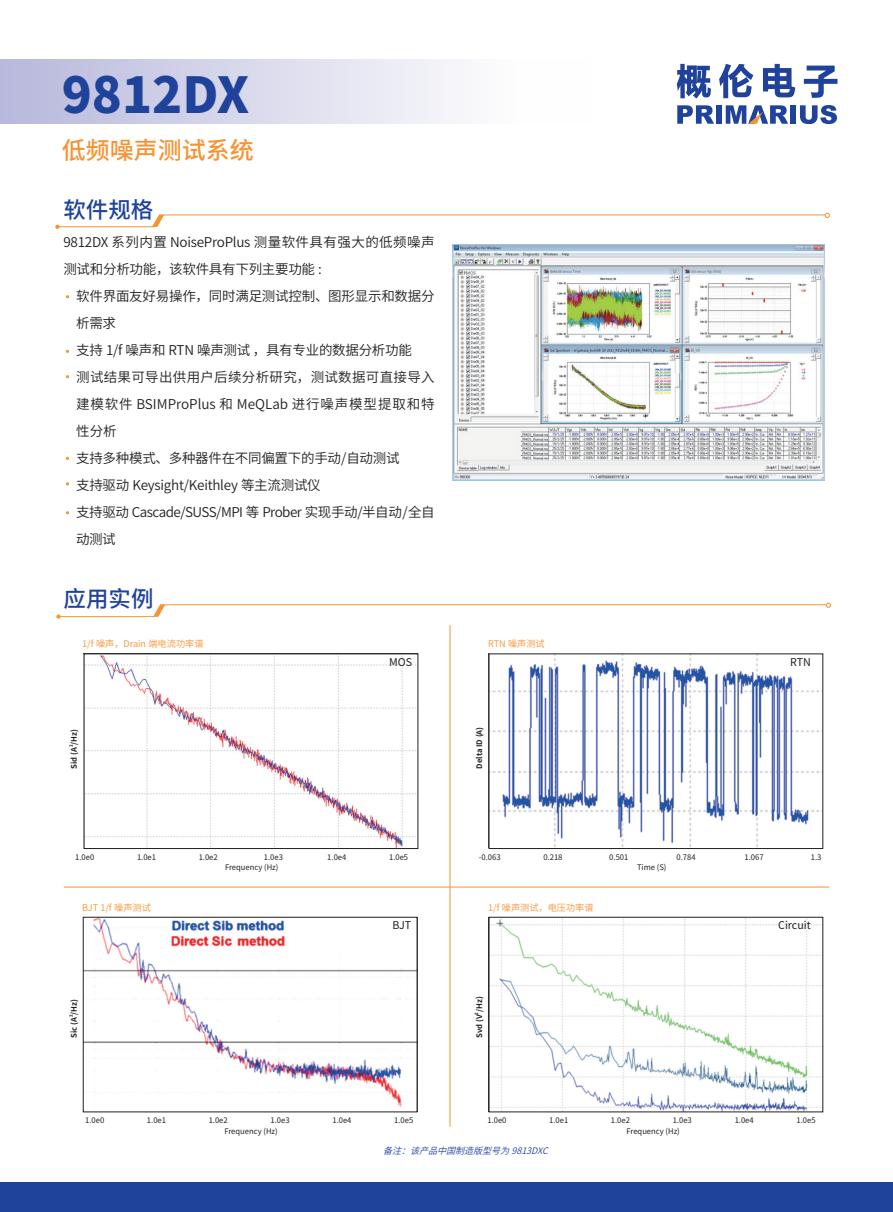
<style>
.page{position:relative;width:893px;height:1212px;background:#fff}
.page>*{position:absolute;margin:0;border:0;box-sizing:border-box;transform-origin:0 0}
.t1{font:800 49.5px "Source Han Sans CN";color:#1f439b}
.t2{font:500 24px "Source Han Sans CN";color:#f79332}
.t3{font:500 22.5px "Source Han Sans CN";color:#1f439b}
.t4{font:13.5px/27px "Source Han Sans CN";letter-spacing:-.02em;color:#231f20}
.t5{font:10.65px "Source Han Sans CN";color:#231f20}
.t6{font:9.15px "Source Han Sans CN";color:#f79332}
.t7{font:italic 9px "Source Han Sans CN";color:#1f439b}
.t8{font:7.65px "Source Han Sans CN";color:#231f20}
.t9{font:700 7.65px "Source Han Sans CN";color:#231f20}
.t10{font:700 4.5px "Source Han Sans CN";color:#231f20}
</style>
<div class="page">
<div style="left:0;top:1182px;width:893px;height:30px;background:#1f439b"></div>
<svg style="left:677px;top:105px;width:37px;height:19px"></svg>
<div style="left:790px;top:105px;width:6px;height:19px;background:#1f439b"></div>
<svg style="left:800px;top:105px;width:37px;height:19px"></svg>
<svg style="left:677px;top:64px;width:34px;height:35px"></svg>
<svg style="left:719px;top:64px;width:34px;height:34px"></svg>
<svg style="left:763px;top:64px;width:32px;height:33px"></svg>
<svg style="left:804px;top:66px;width:33px;height:32px"></svg>
<div style="left:716px;top:105px;width:6px;height:19px;background:#1f439b"></div>
<svg style="left:726px;top:105px;width:62px;height:19px"></svg>
<img style="left:452px;top:245px;width:373px;height:235px">
<svg style="left:55px;top:213px;width:775px;height:16px"></svg>
<div style="left:0;top:60px;width:590px;height:64px;background:linear-gradient(to right,#b8b9dc,#fff)"></div>
<svg style="left:56px;top:603px;width:775px;height:16px"></svg>
<img style="left:86px;top:656px;width:330px;height:191px">
<img style="left:492px;top:658px;width:328px;height:189px">
<img style="left:85px;top:919px;width:330px;height:188px">
<img style="left:491px;top:919px;width:329px;height:191px">
<hr style="left:450px;top:625px;width:1px;height:502px;background:#f79332">
<hr style="left:64px;top:887px;width:765px;height:1px;background:#f79332">
<div style="left:83px;top:917px;width:334px;height:195px;border:1px solid #231f20"></div>
<div style="left:84px;top:654px;width:334px;height:195px;border:1px solid #231f20"></div>
<div style="left:489px;top:917px;width:334px;height:195px;border:1px solid #231f20"></div>
<div style="left:489px;top:654px;width:334px;height:195px;border:1px solid #231f20"></div>
<h1 class="t1" style="left:62px;top:67px;width:189px">9812DX</h1>
<h2 class="t2" style="left:62px;top:138px;width:194px">低频噪声测试系统</h2>
<h3 class="t3" style="left:63px;top:198px;width:91px">软件规格</h3>
<p class="t4" style="left:63px;top:229px;width:373px">9812DX 系列内置 NoiseProPlus 测量软件具有强大的低频噪声测试和分析功能，该软件具有下列主要功能 :</p>
<p class="t4" style="left:76px;top:283px;width:360px">软件界面友好易操作，同时满足测试控制、图形显示和数据分析需求<br>支持 1/f 噪声和 RTN 噪声测试 ，具有专业的数据分析功能<br>测试结果可导出供用户后续分析研究，测试数据可直接导入建模软件 BSIMProPlus 和 MeQLab 进行噪声模型提取和特性分析<br>支持多种模式、多种器件在不同偏置下的手动/自动测试<br>支持驱动 Keysight/Keithley 等主流测试仪<br>支持驱动 Cascade/SUSS/MPI 等 Prober 实现手动/半自动/全自动测试</p>
<h3 class="t3" style="left:64px;top:587px;width:91px">应用实例</h3>
<p class="t6" style="left:82px;top:638px;width:123px">1/f 噪声，Drain 端电流功率谱</p>
<p class="t6" style="left:488px;top:638px;width:58px">RTN 噪声测试</p>
<p class="t5" style="left:389px;top:657px;width:25px">MOS</p>
<p class="t5" style="left:790px;top:657px;width:22px">RTN</p>
<p class="t9" style="left:70px;top:769px;width:41px;rotate:-90deg">Sid (A /Hz)</p>
<p class="t10" style="left:69px;top:747px;width:4px;rotate:-90deg">2</p>
<p class="t9" style="left:475px;top:769px;width:44px;rotate:-90deg">Delta ID (A)</p>
<p class="t8" style="left:75px;top:853px;width:21px">1.0e0</p>
<p class="t8" style="left:137px;top:853px;width:21px">1.0e1</p>
<p class="t8" style="left:199px;top:853px;width:21px">1.0e2</p>
<p class="t8" style="left:264px;top:853px;width:21px">1.0e3</p>
<p class="t8" style="left:327px;top:853px;width:21px">1.0e4</p>
<p class="t8" style="left:389px;top:853px;width:21px">1.0e5</p>
<p class="t8" style="left:479px;top:853px;width:23px">-0.063</p>
<p class="t8" style="left:543px;top:853px;width:21px">0.218</p>
<p class="t8" style="left:609px;top:853px;width:21px">0.501</p>
<p class="t8" style="left:676px;top:853px;width:21px">0.784</p>
<p class="t8" style="left:745px;top:853px;width:21px">1.067</p>
<p class="t8" style="left:811px;top:853px;width:12px">1.3</p>
<p class="t8" style="left:225px;top:863px;width:55px">Frequency (Hz)</p>
<p class="t8" style="left:637px;top:863px;width:31px">Time (S)</p>
<p class="t6" style="left:82px;top:902px;width:70px">BJT 1/f 噪声测试</p>
<p class="t6" style="left:488px;top:903px;width:107px">1/f 噪声测试，电压功率谱</p>
<p class="t5" style="left:392px;top:920px;width:20px">BJT</p>
<p class="t5" style="left:778px;top:920px;width:34px">Circuit</p>
<p class="t9" style="left:70px;top:1038px;width:40px;rotate:-90deg">Sic (A /Hz)</p>
<p class="t10" style="left:69px;top:1017px;width:4px;rotate:-90deg">2</p>
<p class="t9" style="left:475px;top:1038px;width:43px;rotate:-90deg">Svd (V /Hz)</p>
<p class="t10" style="left:474px;top:1014px;width:4px;rotate:-90deg">2</p>
<p class="t8" style="left:85px;top:1116px;width:21px">1.0e0</p>
<p class="t8" style="left:487px;top:1116px;width:21px">1.0e0</p>
<p class="t8" style="left:147px;top:1116px;width:21px">1.0e1</p>
<p class="t8" style="left:549px;top:1116px;width:21px">1.0e1</p>
<p class="t8" style="left:209px;top:1116px;width:21px">1.0e2</p>
<p class="t8" style="left:611px;top:1116px;width:21px">1.0e2</p>
<p class="t8" style="left:271px;top:1116px;width:21px">1.0e3</p>
<p class="t8" style="left:673px;top:1116px;width:21px">1.0e3</p>
<p class="t8" style="left:332px;top:1116px;width:21px">1.0e4</p>
<p class="t8" style="left:735px;top:1116px;width:21px">1.0e4</p>
<p class="t8" style="left:394px;top:1116px;width:21px">1.0e5</p>
<p class="t8" style="left:796px;top:1116px;width:21px">1.0e5</p>
<p class="t8" style="left:224px;top:1127px;width:55px">Frequency (Hz)</p>
<p class="t8" style="left:626px;top:1127px;width:55px">Frequency (Hz)</p>
<p class="t7" style="left:383px;top:1146px;width:169px">备注：该产品中国制造版型号为 9813DXC</p>
</div>
